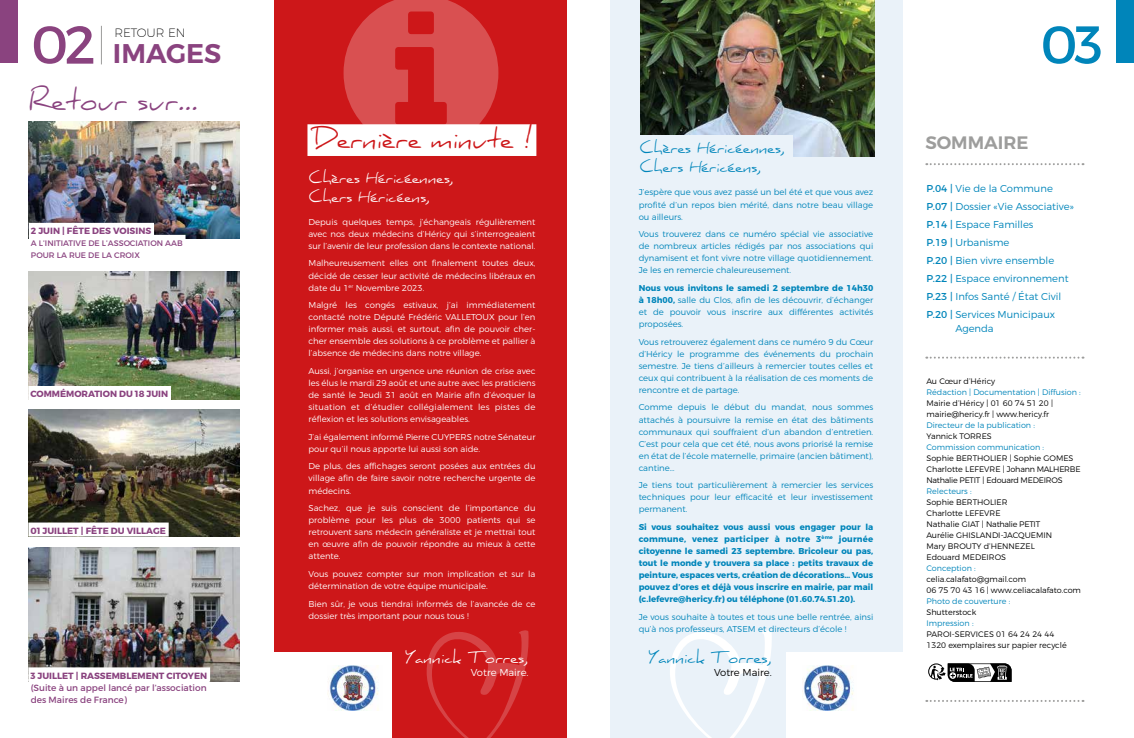
<style>
.page{position:relative;width:1134px;height:738px;background:#fff}
.page>*{position:absolute;margin:0;border:0;box-sizing:border-box;transform-origin:0 0}
.t1{font:53.2px "Montserrat";color:#0085ba}
.t2{font:28.5px "Daniel";color:#8a437f}
.t3{font:600 27px "Montserrat";color:#8a437f}
.t4{font:26.4px "Daniel";color:#cd1719}
.t5{font:600 18px "Montserrat";color:#9d9d9c}
.t6{font:16px "Daniel";color:#0085ba}
.t7{font:16px "Daniel";color:#fff}
.t8{font:15.4px/18.9px "Daniel";color:#0085ba}
.t9{font:15.4px/18.9px "Daniel";color:#fff}
.t10{font:200 12.1px "Montserrat";color:#000}
.t11{font:300 10px/18px "Montserrat";color:#0085ba}
.t12{font:300 10px "Montserrat";color:#000}
.t13{font:300 10px "Montserrat";color:#fff}
.t14{font:700 9px "Montserrat";color:#8a437f}
.t15{font:9px/12px "Montserrat";color:#8a437f}
.t16{font:300 8.5px/12px "Montserrat";color:#fff;text-align:justify}
.t17{font:300 8.5px/12px "Montserrat";color:#0085ba;text-align:justify}
.t18{font:700 8.5px/12px "Montserrat";color:#0085ba;text-align:justify}
.t19{font:300 8px/11px "Montserrat";color:#000}
.t20{font:300 8px "Montserrat";color:#0085ba}
.t21{font:8px/12px "Montserrat";color:#8a437f}
.s1{font-weight:400;font-size:53.2px}
.s2{font-weight:700}
.s3{font-weight:400}
</style>
<div class="page">
<div style="left:275px;top:0;width:292px;height:737px;background:#cd1719"></div>
<div style="left:1117px;top:0;width:17px;height:62px;background:#0085ba"></div>
<img style="left:28px;top:547px;width:211px;height:133px">
<div style="left:28px;top:667px;width:182px;height:14px;background:#fff"></div>
<img style="left:28px;top:409px;width:211px;height:127px">
<div style="left:28px;top:522px;width:141px;height:14px;background:#fff"></div>
<img style="left:28px;top:271px;width:211px;height:128px">
<div style="left:28px;top:385px;width:143px;height:14px;background:#fff"></div>
<svg style="left:926px;top:163px;width:157px;height:2px"></svg>
<svg style="left:926px;top:356px;width:157px;height:2px"></svg>
<svg style="left:926px;top:700px;width:157px;height:1px"></svg>
<svg style="left:928px;top:663px;width:84px;height:19px"></svg>
<div style="left:0;top:0;width:17px;height:62px;background:#8a437f"></div>
<hr style="left:101px;top:26px;width:1px;height:38px;background:#9d9d9c">
<img style="left:29px;top:122px;width:210px;height:116px">
<div style="left:29px;top:223px;width:125px;height:14px;background:#fff"></div>
<div style="left:29px;top:235px;width:157px;height:14px;background:#fff"></div>
<div style="left:611px;top:0;width:292px;height:737px;background:#eaf2f9"></div>
<div style="left:787px;top:652px;width:124px;height:85px;background:#fff"></div>
<div style="left:267px;top:652px;width:125px;height:85px;background:#fff"></div>
<img style="left:802px;top:665px;width:52px;height:45px">
<img style="left:327px;top:665px;width:52px;height:45px">
<svg style="left:670px;top:630px;width:102px;height:107px"></svg>
<svg style="left:426px;top:630px;width:103px;height:107px"></svg>
<img style="left:640px;top:0;width:235px;height:156px">
<div style="left:634px;top:135px;width:158px;height:45px;background:#eaf2f9"></div>
<svg style="left:344px;top:0;width:154px;height:124px"></svg>
<div style="left:307px;top:124px;width:229px;height:32px;background:#fff"></div>
<h3 class="t3" style="left:31px;top:36px;width:192px"><span class="s1">02</span> IMAGES</h3>
<h3 class="t10" style="left:114px;top:26px;width:73px">RETOUR EN</h3>
<h2 class="t2" style="left:28px;top:84px;width:172px">Retour sur...</h2>
<p class="t14" style="left:31px;top:225px;width:122px">2 JUIN | FÊTE DES VOISINS</p>
<p class="t21" style="left:31px;top:237px;width:153px">A L’INITIATIVE DE L’ASSOCIATION AAB<br>POUR LA RUE DE LA CROIX</p>
<p class="t14" style="left:30px;top:388px;width:139px">COMMÉMORATION DU 18 JUIN</p>
<p class="t14" style="left:30px;top:524px;width:137px">01 JUILLET | FÊTE DU VILLAGE</p>
<p class="t14" style="left:30px;top:669px;width:178px">3 JUILLET | RASSEMBLEMENT CITOYEN</p>
<p class="t15" style="left:31px;top:681px;width:177px">(Suite à un appel lancé par l’association des Maires de France)</p>
<h3 class="t4" style="left:313px;top:123px;width:220px">Dernière minute !</h3>
<h3 class="t9" style="left:309px;top:168px;width:147px">Chères Héricéennes,<br>Chers Héricéens,</h3>
<p class="t16" style="left:309px;top:215px;width:228px">Depuis quelques temps, j’échangeais régulièrement avec nos deux médecins d’Héricy qui s’interrogeaient sur l’avenir de leur profession dans le contexte national.</p>
<p class="t16" style="left:309px;top:257px;width:228px">Malheureusement elles ont finalement toutes deux, décidé de cesser leur activité de médecins libéraux en date du 1<sup>er</sup> Novembre 2023.</p>
<p class="t16" style="left:309px;top:299px;width:228px">Malgré les congés estivaux, j’ai immédiatement contacté notre Député Frédéric VALLETOUX pour l’en informer mais aussi, et surtout, afin de pouvoir cher&shy;cher ensemble des solutions à ce problème et pallier à l’absence de médecins dans notre village.</p>
<p class="t16" style="left:309px;top:364px;width:229px">Aussi, j’organise en urgence une réunion de crise avec les élus le mardi 29 août et une autre avec les praticiens de santé le Jeudi 31 août en Mairie afin d’évoquer la situation et d’étudier collégialement les pistes de réflexion et les solutions envisageables.</p>
<p class="t16" style="left:309px;top:430px;width:228px">J’ai également informé Pierre CUYPERS notre Sénateur pour qu’il nous apporte lui aussi son aide.</p>
<p class="t16" style="left:309px;top:460px;width:228px">De plus, des affichages seront posées aux entrées du village afin de faire savoir notre recherche urgente de médecins.</p>
<p class="t16" style="left:309px;top:501px;width:228px">Sachez, que je suis conscient de l’importance du problème pour les plus de 3000 patients qui se retrouvent sans médecin généraliste et je mettrai tout en œuvre afin de pouvoir répondre au mieux à cette attente.</p>
<p class="t16" style="left:309px;top:567px;width:228px">Vous pouvez compter sur mon implication et sur la détermination de votre équipe municipale.</p>
<p class="t16" style="left:309px;top:597px;width:229px">Bien sûr, je vous tiendrai informés de l’avancée de ce dossier très important pour nous tous !</p>
<h3 class="t7" style="left:405px;top:647px;width:125px">Yannick Torres,</h3>
<p class="t13" style="left:471px;top:666px;width:59px">Votre Maire.</p>
<h3 class="t8" style="left:640px;top:138px;width:147px">Chères Héricéennes,<br>Chers Héricéens,</h3>
<p class="t17" style="left:639px;top:186px;width:236px">J’espère que vous avez passé un bel été et que vous avez profité d’un repos bien mérité, dans notre beau village ou ailleurs.</p>
<p class="t17" style="left:639px;top:228px;width:236px">Vous trouverez dans ce numéro spécial vie associative de nombreux articles rédigés par nos associations qui dynamisent et font vivre notre village quotidiennement.<br>Je les en remercie chaleureusement.</p>
<p class="t17" style="left:639px;top:281px;width:236px"><span class="s2">Nous vous invitons le samedi 2 septembre de 14h30 à 18h00,</span> salle du Clos, afin de les découvrir, d’échanger et de pouvoir vous inscrire aux différentes activités proposées.</p>
<p class="t17" style="left:639px;top:335px;width:236px">Vous retrouverez également dans ce numéro 9 du Cœur d’Héricy le programme des événements du prochain semestre. Je tiens d’ailleurs à remercier toutes celles et ceux qui contribuent à la réalisation de ces moments de rencontre et de partage.</p>
<p class="t17" style="left:639px;top:401px;width:236px">Comme depuis le début du mandat, nous sommes attachés à poursuivre la remise en état des bâtiments communaux qui souffraient d’un abandon d’entretien.<br>C’est pour cela que cet été, nous avons priorisé la remise en état de l’école maternelle, primaire (ancien bâtiment), cantine…</p>
<p class="t17" style="left:639px;top:478px;width:236px">Je tiens tout particulièrement à remercier les services techniques pour leur efficacité et leur investissement permanent.</p>
<p class="t18" style="left:639px;top:520px;width:236px">Si vous souhaitez vous aussi vous engager pour la commune, venez participer à notre 3<sup>ème</sup> journée citoyenne le samedi 23 septembre. Bricoleur ou pas, tout le monde y trouvera sa place : petits travaux de peinture, espaces verts, création de décorations… Vous pouvez d’ores et déjà vous inscrire en mairie, par mail (c.lefevre@hericy.fr) ou téléphone (01.60.74.51.20).</p>
<p class="t17" style="left:639px;top:610px;width:236px">Je vous souhaite à toutes et tous une belle rentrée, ainsi qu’à nos professeurs, ATSEM et directeurs d’école !</p>
<h3 class="t6" style="left:648px;top:647px;width:125px">Yannick Torres,</h3>
<p class="t12" style="left:714px;top:666px;width:59px">Votre Maire.</p>
<h1 class="t1" style="left:1041px;top:12px;width:64px">03</h1>
<h3 class="t5" style="left:925px;top:131px;width:105px">SOMMAIRE</h3>
<p class="t11" style="left:926px;top:179px;width:149px"><span class="s3">P.04 |</span> Vie de la Commune<br><span class="s3">P.07 |</span> Dossier «Vie Associative»<br><span class="s3">P.14 |</span> Espace Familles<br><span class="s3">P.19 |</span> Urbanisme<br><span class="s3">P.20 |</span> Bien vivre ensemble<br><span class="s3">P.22 |</span> Espace environnement<br><span class="s3">P.23 |</span> Infos Santé / État Civil<br><span class="s3">P.20 |</span> Services Municipaux</p>
<p class="t11" style="left:955px;top:319px;width:40px">Agenda</p>
<p class="t19" style="left:926px;top:375px;width:70px">Au Cœur d’Héricy</p>
<p class="t20" style="left:926px;top:386px;width:156px">Rédaction | Documentation | Diffusion :</p>
<p class="t19" style="left:926px;top:397px;width:128px">Mairie d’Héricy | 01 60 74 51 20 | mairie@hericy.fr | www.hericy.fr</p>
<p class="t20" style="left:926px;top:419px;width:110px">Directeur de la publication :</p>
<p class="t19" style="left:926px;top:430px;width:67px">Yannick TORRES</p>
<p class="t20" style="left:926px;top:441px;width:119px">Commission communication :</p>
<p class="t19" style="left:926px;top:452px;width:156px">Sophie BERTHOLIER | Sophie GOMES<br>Charlotte LEFEVRE | Johann MALHERBE<br>Nathalie PETIT | Edouard MEDEIROS</p>
<p class="t20" style="left:926px;top:485px;width:47px">Relecteurs :</p>
<p class="t19" style="left:926px;top:496px;width:127px">Sophie BERTHOLIER<br>Charlotte LEFEVRE<br>Nathalie GIAT | Nathalie PETIT<br>Aurélie GHISLANDI-JACQUEMIN<br>Mary BROUTY d’HENNEZEL<br>Edouard MEDEIROS</p>
<p class="t20" style="left:926px;top:562px;width:51px">Conception :</p>
<p class="t19" style="left:926px;top:573px;width:156px">celia.calafato@gmail.com<br>06 75 70 43 16 | www.celiacalafato.com</p>
<p class="t20" style="left:926px;top:595px;width:85px">Photo de couverture :</p>
<p class="t19" style="left:926px;top:606px;width:51px">Shutterstock</p>
<p class="t20" style="left:926px;top:617px;width:49px">Impression :</p>
<p class="t19" style="left:926px;top:628px;width:142px">PAROI-SERVICES 01 64 24 24 44<br>1320 exemplaires sur papier recyclé</p>
</div>
